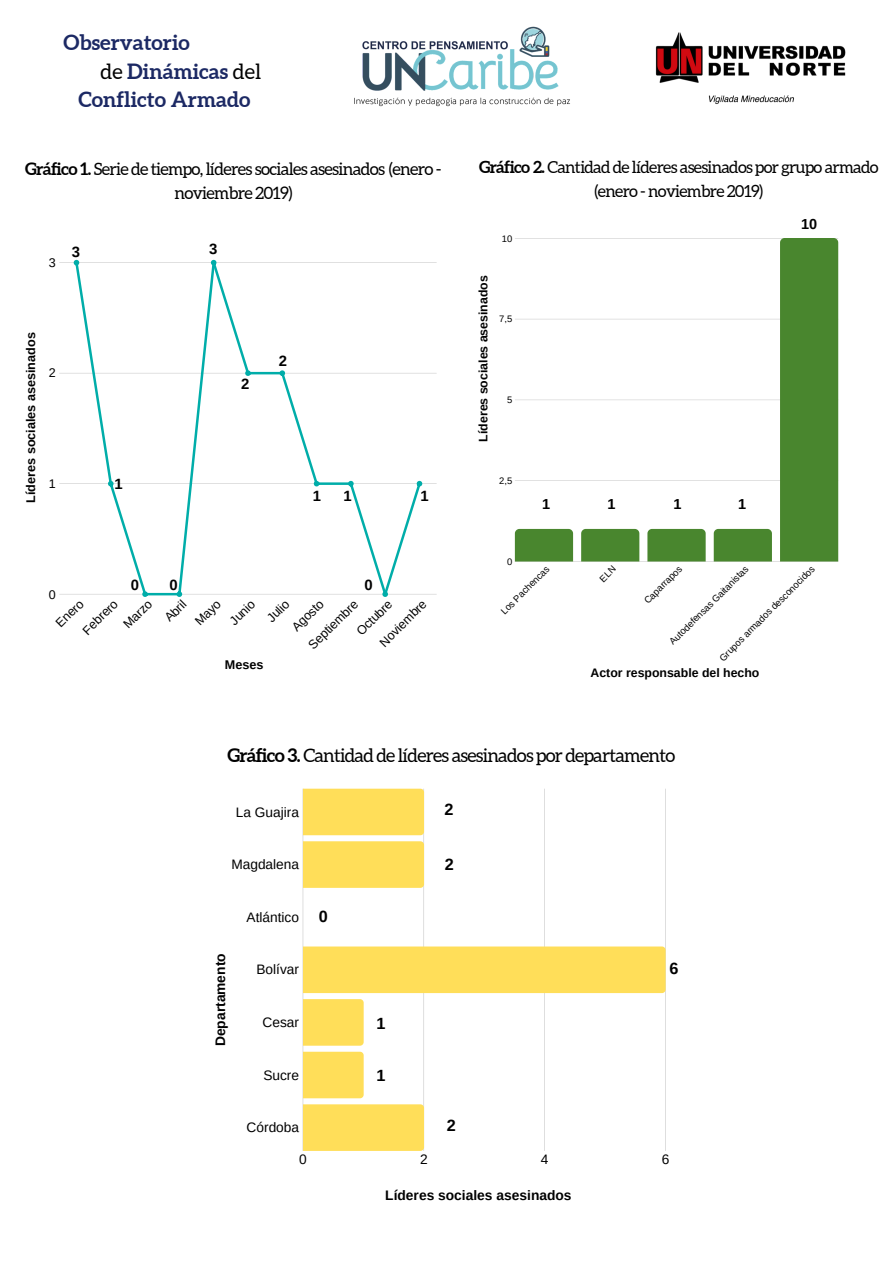
<style>
.page{position:relative;width:894px;height:1264px;background:#fff}
.page>*{position:absolute;margin:0;border:0;box-sizing:border-box;transform-origin:0 0}
.t1{font:700 21px "Aleo";color:#1c2964}
.t2{font:18.6px "Aleo";letter-spacing:-.04em;color:#000}
.t3{font:17.1px/23.9px "Aleo";letter-spacing:-.04em;color:#000;text-align:center}
.t4{font:16.65px/23.2px "Aleo";letter-spacing:-.04em;color:#000;text-align:center}
.t5{font:700 16.2px "Arimo";color:#000}
.t6{font:700 14.85px "Arimo";color:#000}
.t7{font:700 14.55px "Arimo";color:#000}
.t8{font:700 13.8px "Arimo";color:#000}
.t9{font:13.65px "Arimo";color:#000}
.t10{font:12.6px "Arimo";color:#000}
.t11{font:700 12.6px "Arimo";color:#000}
.t12{font:700 12.3px "Arimo";color:#000}
.t13{font:9.45px "Arimo";color:#000}
.s1{font-weight:400;color:#000}
.s2{font-weight:700}
</style>
<div class="page">
<img style="left:354px;top:26px;width:216px;height:81px">
<img style="left:655px;top:32px;width:191px;height:72px">
<hr style="left:59px;top:262px;width:377px;height:1px;background:#222">
<hr style="left:59px;top:373px;width:377px;height:1px;background:#222">
<hr style="left:59px;top:483px;width:377px;height:1px;background:#222">
<hr style="left:59px;top:594px;width:377px;height:1px;background:#222">
<svg style="left:74px;top:260px;width:348px;height:337px"></svg>
<hr style="left:514px;top:238px;width:324px;height:1px;background:#222">
<hr style="left:514px;top:319px;width:324px;height:1px;background:#222">
<hr style="left:514px;top:399px;width:324px;height:1px;background:#222">
<hr style="left:514px;top:480px;width:324px;height:1px;background:#222">
<hr style="left:514px;top:561px;width:324px;height:1px;background:#222">
<div style="left:514px;top:529px;width:59px;height:32px;background:#49862e"></div>
<div style="left:647px;top:529px;width:58px;height:32px;background:#49862e"></div>
<div style="left:713px;top:529px;width:58px;height:32px;background:#49862e"></div>
<div style="left:779px;top:238px;width:59px;height:323px;background:#49862e"></div>
<hr style="left:302px;top:788px;width:1px;height:362px;background:#222">
<hr style="left:423px;top:788px;width:1px;height:362px;background:#222">
<hr style="left:544px;top:788px;width:1px;height:362px;background:#222">
<hr style="left:664px;top:788px;width:1px;height:362px;background:#222">
<div style="left:303px;top:788px;width:121px;height:47px;background:#ffde59"></div>
<div style="left:303px;top:841px;width:121px;height:46px;background:#ffde59"></div>
<div style="left:303px;top:946px;width:362px;height:47px;background:#ffde59"></div>
<div style="left:303px;top:999px;width:60px;height:46px;background:#ffde59"></div>
<div style="left:303px;top:1051px;width:60px;height:47px;background:#ffde59"></div>
<div style="left:303px;top:1104px;width:121px;height:46px;background:#ffde59"></div>
<div style="left:581px;top:529px;width:58px;height:33px;background:#49862e"></div>
<h1 class="t1" style="left:64px;top:30px;width:128px">Observatorio</h1>
<h1 class="t1" style="left:101px;top:59px;width:162px"><span class="s1">de</span> Dinámicas <span class="s1">del</span></h1>
<h1 class="t1" style="left:78px;top:88px;width:173px">Conflicto Armado</h1>
<h3 class="t3" style="left:25px;top:157px;width:418px"><span class="s2">Gráfico 1.</span> Serie de tiempo, líderes sociales asesinados (enero - noviembre 2019)</h3>
<h3 class="t10" style="left:49px;top:255px;width:8px">3</h3>
<h3 class="t6" style="left:72px;top:243px;width:10px">3</h3>
<h3 class="t11" style="left:24px;top:503px;width:172px;rotate:-90deg">Líderes sociales asesinados</h3>
<h3 class="t10" style="left:49px;top:366px;width:8px">2</h3>
<h3 class="t10" style="left:49px;top:476px;width:8px">1</h3>
<h3 class="t6" style="left:114px;top:475px;width:10px">1</h3>
<h3 class="t6" style="left:209px;top:240px;width:10px">3</h3>
<h3 class="t6" style="left:241px;top:375px;width:10px">2</h3>
<h3 class="t6" style="left:279px;top:352px;width:10px">2</h3>
<h3 class="t6" style="left:313px;top:487px;width:10px">1</h3>
<h3 class="t6" style="left:343px;top:487px;width:10px">1</h3>
<h3 class="t6" style="left:420px;top:487px;width:10px">1</h3>
<h3 class="t6" style="left:131px;top:577px;width:10px">0</h3>
<h3 class="t6" style="left:169px;top:577px;width:10px">0</h3>
<h3 class="t6" style="left:364px;top:577px;width:10px">0</h3>
<h3 class="t10" style="left:49px;top:587px;width:8px">0</h3>
<h3 class="t10" style="left:53px;top:620px;width:35px;rotate:-45deg">Enero</h3>
<h3 class="t10" style="left:80px;top:627px;width:45px;rotate:-45deg">Febrero</h3>
<h3 class="t10" style="left:120px;top:621px;width:36px;rotate:-45deg">Marzo</h3>
<h3 class="t10" style="left:162px;top:614px;width:27px;rotate:-45deg">Abril</h3>
<h3 class="t10" style="left:192px;top:618px;width:32px;rotate:-45deg">Mayo</h3>
<h3 class="t10" style="left:227px;top:617px;width:31px;rotate:-45deg">Junio</h3>
<h3 class="t10" style="left:264px;top:615px;width:27px;rotate:-45deg">Julio</h3>
<h3 class="t10" style="left:289px;top:624px;width:40px;rotate:-45deg">Agosto</h3>
<h3 class="t10" style="left:376px;top:639px;width:62px;rotate:-45deg">Noviembre</h3>
<h3 class="t10" style="left:353px;top:628px;width:46px;rotate:-45deg">Octubre</h3>
<h3 class="t10" style="left:305px;top:642px;width:66px;rotate:-45deg">Septiembre</h3>
<h3 class="t11" style="left:225px;top:657px;width:40px">Meses</h3>
<h3 class="t4" style="left:479px;top:156px;width:401px"><span class="s2">Gráfico 2.</span> Cantidad de líderes asesinados por grupo armado (enero - noviembre 2019)</h3>
<p class="t13" style="left:501px;top:233px;width:12px">10</p>
<h3 class="t12" style="left:476px;top:441px;width:168px;rotate:-90deg">Líderes sociales asesinados</h3>
<p class="t13" style="left:499px;top:314px;width:15px">7,5</p>
<p class="t13" style="left:507px;top:394px;width:7px">5</p>
<p class="t13" style="left:499px;top:475px;width:15px">2,5</p>
<h3 class="t7" style="left:542px;top:496px;width:10px">1</h3>
<h3 class="t7" style="left:607px;top:496px;width:10px">1</h3>
<h3 class="t7" style="left:801px;top:215px;width:18px">10</h3>
<h3 class="t7" style="left:673px;top:496px;width:10px">1</h3>
<h3 class="t7" style="left:737px;top:496px;width:10px">1</h3>
<p class="t13" style="left:507px;top:556px;width:7px">0</p>
<p class="t13" style="left:498px;top:609px;width:66px;rotate:-45deg">Los Pachencas</p>
<p class="t13" style="left:642px;top:598px;width:51px;rotate:-45deg">Capar apos</p>
<p class="t13" style="left:667px;top:639px;width:109px;rotate:-45deg">Autodefensas Gaitanistas</p>
<p class="t13" style="left:717px;top:655px;width:132px;rotate:-45deg">Grupos armados desconocidos</p>
<h3 class="t12" style="left:590px;top:665px;width:170px">Actor responsable del hecho</h3>
<h2 class="t2" style="left:227px;top:745px;width:449px"><span class="s2">Gráfico 3.</span> Cantidad de líderes asesinados por departamento</h2>
<h3 class="t9" style="left:236px;top:804px;width:65px">La Guajira</h3>
<h3 class="t9" style="left:231px;top:856px;width:69px">Magdalena</h3>
<h3 class="t9" style="left:246px;top:909px;width:54px">Atlántico</h3>
<h3 class="t5" style="left:319px;top:907px;width:11px">0</h3>
<h3 class="t5" style="left:444px;top:800px;width:11px">2</h3>
<h3 class="t5" style="left:444px;top:854px;width:11px">2</h3>
<h3 class="t8" style="left:212px;top:1046px;width:94px;rotate:-90deg">Departamento</h3>
<h3 class="t9" style="left:256px;top:962px;width:44px">Bolívar</h3>
<h3 class="t9" style="left:262px;top:1014px;width:38px">Cesar</h3>
<h3 class="t5" style="left:376px;top:1013px;width:11px">1</h3>
<h3 class="t5" style="left:669px;top:959px;width:11px">6</h3>
<h3 class="t9" style="left:263px;top:1067px;width:37px">Sucre</h3>
<h3 class="t5" style="left:376px;top:1065px;width:11px">1</h3>
<h3 class="t9" style="left:246px;top:1119px;width:54px">Córdoba</h3>
<h3 class="t5" style="left:447px;top:1116px;width:11px">2</h3>
<h3 class="t9" style="left:299px;top:1151px;width:9px">0</h3>
<h3 class="t9" style="left:420px;top:1151px;width:9px">2</h3>
<h3 class="t9" style="left:540px;top:1151px;width:9px">4</h3>
<h3 class="t9" style="left:661px;top:1151px;width:9px">6</h3>
<h3 class="t8" style="left:385px;top:1187px;width:188px">Líderes sociales asesinados</h3>
</div>
